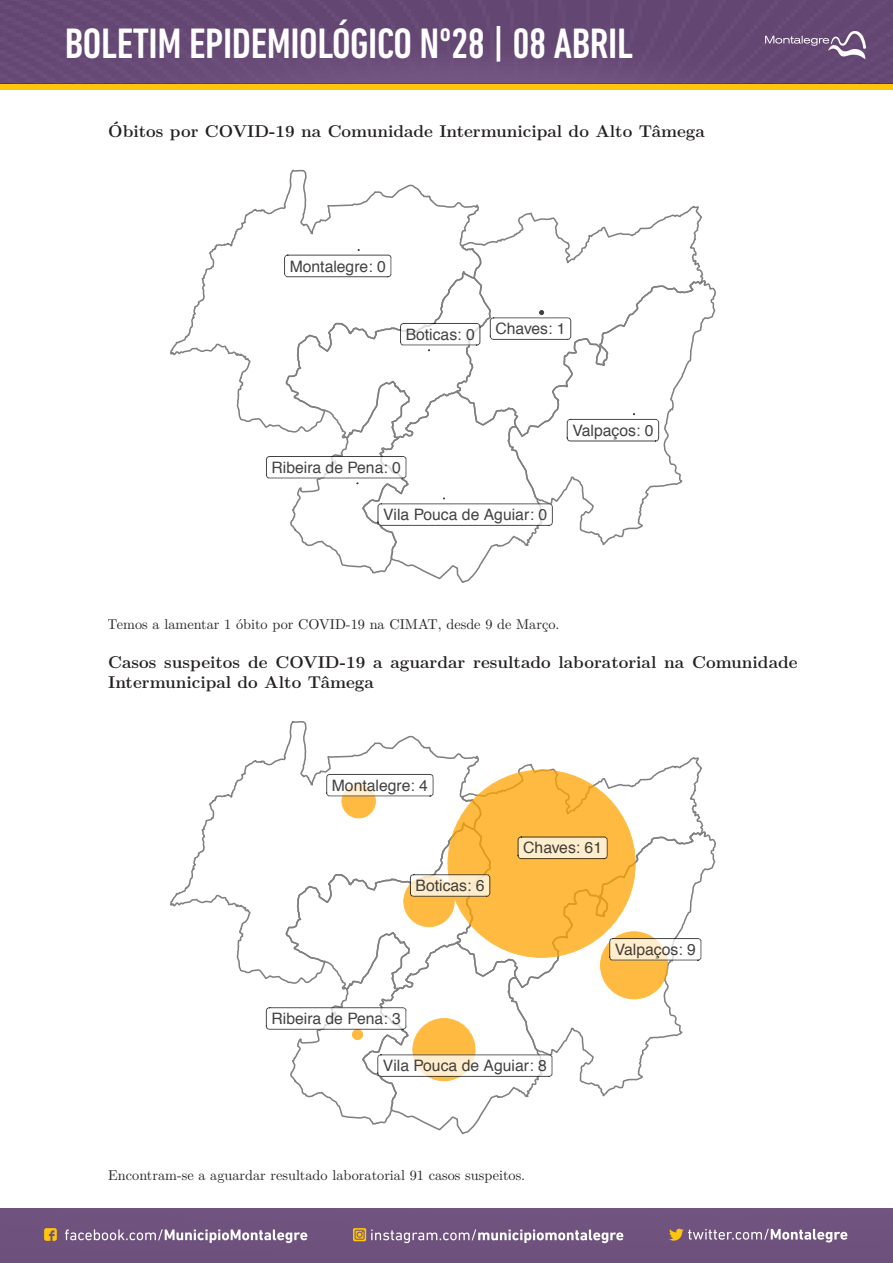
<style>
.page{position:relative;width:893px;height:1263px;background:#fff}
.page>*{position:absolute;margin:0;border:0;box-sizing:border-box;transform-origin:0 0}
.t1{font:500 condensed 43.35px "DIN Next LT Pro";letter-spacing:-.01em;color:#fff}
.t2{font:700 17.1px/20px "LM Roman 12";color:#231f20}
.t3{font:15.75px "Helvetica";color:rgb(0 0 0/.75)}
.t4{font:14.25px "LM Roman 10";color:#231f20}
</style>
<div class="page">
<svg style="left:482px;top:206px;width:220px;height:64px"></svg>
<svg style="left:170px;top:169px;width:312px;height:259px"></svg>
<svg style="left:659px;top:270px;width:57px;height:217px"></svg>
<svg style="left:266px;top:249px;width:393px;height:334px"></svg>
<svg style="left:482px;top:757px;width:220px;height:56px"></svg>
<svg style="left:170px;top:721px;width:309px;height:258px"></svg>
<div style="left:447px;top:770px;width:189px;height:188px;background:#ffa500;border:1px solid #ffa500;border-radius:50%;opacity:.75"></div>
<div style="left:341px;top:784px;width:35px;height:34px;background:#ffbb41;border:1px solid #ffa500;border-radius:50%"></div>
<svg style="left:325px;top:774px;width:109px;height:23px"></svg>
<svg style="left:265px;top:813px;width:437px;height:322px"></svg>
<div style="left:0;top:83px;width:893px;height:7px;background:#fec40e"></div>
<img style="left:0;top:0;width:893px;height:83px">
<div style="left:0;top:1209px;width:893px;height:54px;background:#6f537e"></div>
<svg style="left:65px;top:1229px;width:242px;height:14px"></svg>
<svg style="left:44px;top:1228px;width:13px;height:13px"></svg>
<svg style="left:353px;top:1228px;width:270px;height:15px;background:#957f99"></svg>
<svg style="left:669px;top:1229px;width:178px;height:13px;background:#9a849a"></svg>
<svg style="left:765px;top:31px;width:101px;height:29px;background:#7d668a"></svg>
<h1 class="t1" style="left:65px;top:19px;width:540px">BOLETIM EPIDEMIOLÓGICO Nº28 | 08 ABRIL</h1>
<h1 class="t1" style="left:468px;top:19px;width:80px">3 3</h1>
<p class="t2" style="left:108px;top:120px;width:598px">Óbitos por COVID-19 na Comunidade Intermunicipal do Alto Tâmega</p>
<p class="t3" style="left:290px;top:254px;width:98px">Montalegre: 0</p>
<p class="t3" style="left:406px;top:322px;width:71px">Boticas: 0</p>
<p class="t3" style="left:495px;top:317px;width:72px">Chaves: 1</p>
<p class="t3" style="left:272px;top:455px;width:131px">Ribeira de Pena: 0</p>
<p class="t3" style="left:383px;top:503px;width:166px">Vila Pouca de Aguiar: 0</p>
<p class="t3" style="left:572px;top:418px;width:83px">Valpaços: 0</p>
<p class="t4" style="left:108px;top:612px;width:453px">Temos a lamentar 1 óbito por COVID-19 na CIMAT, desde 9 de Março.</p>
<p class="t2" style="left:108px;top:651px;width:691px">Casos suspeitos de COVID-19 a aguardar resultado laboratorial na Comunidade<br>Intermunicipal do Alto Tâmega</p>
<p class="t3" style="left:332px;top:773px;width:98px">Montalegre: 4</p>
<p class="t3" style="left:416px;top:873px;width:71px">Boticas: 6</p>
<p class="t3" style="left:523px;top:836px;width:80px">Chaves: 61</p>
<p class="t3" style="left:615px;top:937px;width:83px">Valpaços: 9</p>
<p class="t3" style="left:271px;top:1006px;width:131px">Ribeira de Pena: 3</p>
<p class="t3" style="left:383px;top:1053px;width:166px">Vila Pouca de Aguiar: 8</p>
<p class="t4" style="left:108px;top:1164px;width:418px">Encontram-se a aguardar resultado laboratorial 91 casos suspeitos.</p>
</div>
